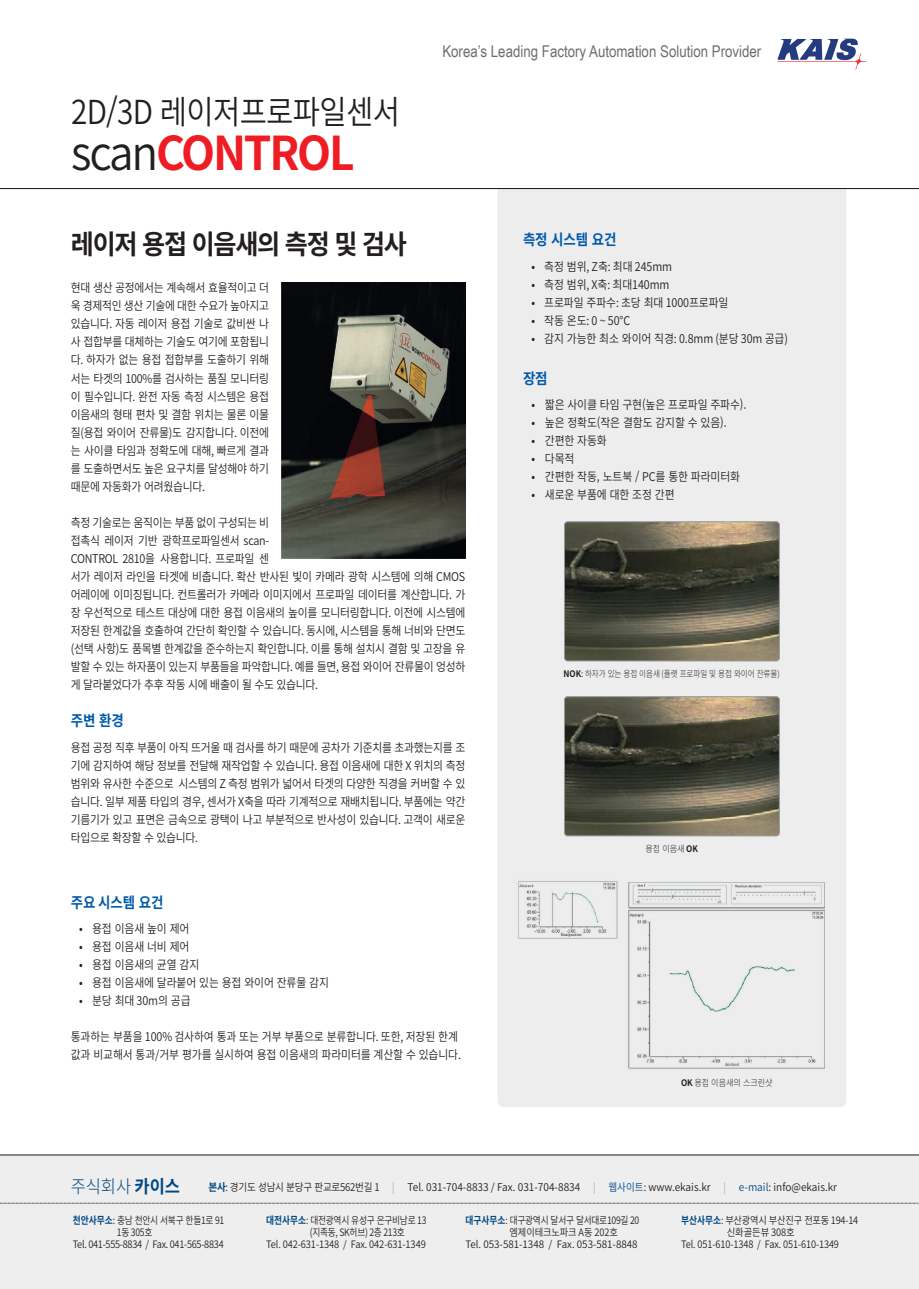
<style>
.page{position:relative;width:919px;height:1289px;background:#fff}
.page>*{position:absolute;margin:0;border:0;box-sizing:border-box;transform-origin:0 0}
.t1{font:700 46.5px "Noto Sans CJ Kkr";letter-spacing:-.05em;color:#ee1d23;scale:.95 1}
.t2{font:600 33px "Noto Sans CJ Kkr";letter-spacing:-.025em;color:#231f20;scale:.9 1}
.t3{font:700 27px "Noto Sans CJ Kkr";letter-spacing:-.05em;color:#231f20;scale:.93 1}
.t4{font:300 18px "Noto Sans CJ Kkr";color:#014984;scale:.92 1}
.t5{font:16.2px "Arial Narrow";color:#6c6d70}
.t6{font:700 15px "Noto Sans CJ Kkr";letter-spacing:-.01em;color:#015aaa;scale:.9 1}
.t7{font:600 12px/18px "Noto Sans CJ Kkr";letter-spacing:-.025em;color:#231f20;text-align:justify;scale:.9 1}
.t8{font:600 10.65px "Noto Sans CJ Kkr";color:#231f20;scale:.9 1}
.t9{font:600 10.2px "Noto Sans CJ Kkr";letter-spacing:-.025em;color:#231f20;scale:.85 1}
.t10{font:600 10.2px "Noto Sans CJ Kkr";letter-spacing:-.025em;color:#231f20;scale:.9 1}
.t11{font:600 10.2px "Noto Sans CJ Kkr";letter-spacing:-.025em;color:#231f20;scale:.91 1}
.t12{font:600 10.2px "Noto Sans CJ Kkr";color:#231f20;scale:.96 1}
.t13{font:300 9px "Noto Sans CJ Kkr";letter-spacing:-.01em;color:#231f20;scale:.84 1}
.t14{font:300 9px "Noto Sans CJ Kkr";letter-spacing:-.01em;color:#231f20;scale:.9 1}
.s1{font-weight:600;color:#231f20}
.s2{font-weight:400}
.s3{font-weight:700}
.s4{font-weight:600}
.s5{font-weight:700;color:#014984}
.s6{font-weight:300;color:#939598}
.s7{color:#014984}
</style>
<div class="page">
<div style="left:497px;top:189px;width:349px;height:918px;background:#ededee"></div>
<svg style="left:777px;top:39px;width:89px;height:31px"></svg>
<div style="left:0;top:1154px;width:918px;height:134px;background:#eeeeef"></div>
<svg style="left:0;top:1202px;width:919px;height:1px"></svg>
<hr style="left:0;top:1154px;width:918px;height:1px;background:#231f20">
<hr style="left:0;top:188px;width:918px;height:1px;background:#231f20">
<img style="left:282px;top:283px;width:183px;height:275px">
<img style="left:564px;top:523px;width:215px;height:138px">
<div style="left:564px;top:521px;width:215px;height:140px;border:1px solid #939598;border-radius:3px"></div>
<img style="left:564px;top:696px;width:215px;height:138px">
<div style="left:564px;top:696px;width:215px;height:140px;border:1px solid #939598;border-radius:3px"></div>
<img style="left:515px;top:875px;width:315px;height:198px">
<p class="t2" style="left:71px;top:93px;width:367px">2D/3D 레이저프로파일센서</p>
<p class="t1" style="left:71px;top:127px;width:300px"><span class="s1">scan</span>CONTROL</p>
<h3 class="t5" style="left:442px;top:39px;width:320px">Korea’s Leading Factory Automation Solution Provider</h3>
<p class="t3" style="left:71px;top:228px;width:363px">레이저 용접 이음새의 측정 및 검사</p>
<p class="t7" style="left:71px;top:279px;width:222px">현대 생산 공정에서는 계속해서 효율적이고 더 욱 경제적인 생산 기술에 대한 수요가 높아지고 있습니다. 자동 레이저 용접 기술로 값비싼 나 사 접합부를 대체하는 기술도 여기에 포함됩니 다. 하자가 없는 용접 접합부를 도출하기 위해 서는 타겟의 100%를 검사하는 품질 모니터링 이 필수입니다. 완전 자동 측정 시스템은 용접 이음새의 형태 편차 및 결함 위치는 물론 이물 질(용접 와이어 잔류물)도 감지합니다. 이전에 는 사이클 타임과 정확도에 대해, 빠르게 결과 를 도출하면서도 높은 요구치를 달성해야 하기 때문에 자동화가 어려웠습니다.</p>
<p class="t7" style="left:71px;top:513px;width:440px;text-align:left">측정 기술로는 움직이는 부품 없이 구성되는 비<br>접촉식 레이저 기반 광학프로파일센서 scan-<br>CONTROL 2810을 사용합니다. 프로파일 센<br>서가 레이저 라인을 타겟에 비춥니다. 확산 반사된 빛이 카메라 광학 시스템에 의해 CMOS 어레이에 이미징됩니다. 컨트롤러가 카메라 이미지에서 프로파일 데이터를 계산합니다. 가 장 우선적으로 테스트 대상에 대한 용접 이음새의 높이를 모니터링합니다. 이전에 시스템에 저장된 한계값을 호출하여 간단히 확인할 수 있습니다. 동시에, 시스템을 통해 너비와 단면도 (선택 사항)도 품목별 한계값을 준수하는지 확인합니다. 이를 통해 설치시 결함 및 고장을 유 발할 수 있는 하자품이 있는지 부품들을 파악합니다. 예를 들면, 용접 와이어 잔류물이 엉성하 게 달라붙었다가 추후 작동 시에 배출이 될 수도 있습니다.</p>
<p class="t6" style="left:71px;top:712px;width:60px">주변 환경</p>
<p class="t7" style="left:71px;top:738px;width:440px">용접 공정 직후 부품이 아직 뜨거울 때 검사를 하기 때문에 공차가 기준치를 초과했는지를 조 기에 감지하여 해당 정보를 전달해 재작업할 수 있습니다. 용접 이음새에 대한 X 위치의 측정 범위와 유사한 수준으로 시스템의 Z 측정 범위가 넓어서 타겟의 다양한 직경을 커버할 수 있 습니다. 일부 제품 타입의 경우, 센서가 X축을 따라 기계적으로 재배치됩니다. 부품에는 약간 기름기가 있고 표면은 금속으로 광택이 나고 부분적으로 반사성이 있습니다. 고객이 새로운 타입으로 확장할 수 있습니다.</p>
<p class="t6" style="left:71px;top:893px;width:105px">주요 시스템 요건</p>
<p class="t7" style="left:79px;top:919px;width:124px"><span class="s2">•</span> 용접 이음새 높이 제어</p>
<p class="t7" style="left:79px;top:937px;width:124px"><span class="s2">•</span> 용접 이음새 너비 제어</p>
<p class="t7" style="left:79px;top:955px;width:135px"><span class="s2">•</span> 용접 이음새의 균열 감지</p>
<p class="t7" style="left:79px;top:973px;width:279px"><span class="s2">•</span> 용접 이음새에 달라붙어 있는 용접 와이어 잔류물 감지</p>
<p class="t7" style="left:79px;top:991px;width:125px"><span class="s2">•</span> 분당 최대 30m의 공급</p>
<p class="t7" style="left:71px;top:1027px;width:435px">통과하는 부품을 100% 검사하여 통과 또는 거부 부품으로 분류합니다. 또한, 저장된 한계 값과 비교해서 통과/거부 평가를 실시하여 용접 이음새의 파라미터를 계산할 수 있습니다.</p>
<p class="t6" style="left:523px;top:231px;width:105px">측정 시스템 요건</p>
<p class="t7" style="left:531px;top:258px;width:158px"><span class="s2">•</span> 측정 범위, Z축: 최대 245mm</p>
<p class="t7" style="left:531px;top:276px;width:155px"><span class="s2">•</span> 측정 범위, X축: 최대140mm</p>
<p class="t7" style="left:531px;top:294px;width:220px"><span class="s2">•</span> 프로파일 주파수: 초당 최대 1000프로파일</p>
<p class="t7" style="left:531px;top:312px;width:111px"><span class="s2">•</span> 작동 온도: 0 ~ 50°C</p>
<p class="t7" style="left:531px;top:330px;width:286px"><span class="s2">•</span> 감지 가능한 최소 와이어 직경: 0.8mm (분당 30m 공급)</p>
<p class="t6" style="left:523px;top:369px;width:29px">장점</p>
<p class="t7" style="left:531px;top:396px;width:240px"><span class="s2">•</span> 짧은 사이클 타임 구현(높은 프로파일 주파수).</p>
<p class="t7" style="left:531px;top:414px;width:218px"><span class="s2">•</span> 높은 정확도(작은 결함도 감지할 수 있음).</p>
<p class="t7" style="left:531px;top:432px;width:85px"><span class="s2">•</span> 간편한 자동화</p>
<p class="t7" style="left:531px;top:450px;width:49px"><span class="s2">•</span> 다목적</p>
<p class="t7" style="left:531px;top:468px;width:233px"><span class="s2">•</span> 간편한 작동, 노트북 / PC를 통한 파라미터화</p>
<p class="t7" style="left:531px;top:486px;width:160px"><span class="s2">•</span> 새로운 부품에 대한 조정 간편</p>
<p class="t13" style="left:563px;top:669px;width:259px"><span class="s3">NOK</span><span class="s4">:</span> 하자가 있는 용접 이음새 (플랫 프로파일 및 용접 와이어 잔류물)</p>
<p class="t14" style="left:645px;top:843px;width:60px">용접 이음새 <span class="s3">OK</span></p>
<p class="t14" style="left:681px;top:1077px;width:103px"><span class="s3">OK</span> 용접 이음새의 스크린샷</p>
<h3 class="t4" style="left:71px;top:1176px;width:120px">주식회사 <span class="s3">카이스</span></h3>
<p class="t8" style="left:208px;top:1181px;width:700px"><span class="s5">본사</span>: 경기도 성남시 분당구 판교로562번길 1 <span class="s6">|</span> Tel. 031-704-8833 / Fax. 031-704-8834 <span class="s6">|</span> <span class="s7">웹사이트</span>: www.ekais.kr <span class="s6">|</span> <span class="s7">e-mail</span>: info@ekais.kr</p>
<p class="t9" style="left:73px;top:1214px;width:180px"><span class="s5">천안사무소</span>: 충남 천안시 서북구 한들1로 91</p>
<p class="t9" style="left:117px;top:1226px;width:43px">1동 305호</p>
<p class="t10" style="left:73px;top:1238px;width:169px">Tel. 041-555-8834 / Fax. 041-565-8834</p>
<p class="t9" style="left:266px;top:1214px;width:190px"><span class="s5">대전사무소</span>: 대전광역시 유성구 은구비남로 13</p>
<p class="t9" style="left:310px;top:1226px;width:113px">(지족동, SK허브) 2층 213호</p>
<p class="t11" style="left:266px;top:1238px;width:177px">Tel. 042-631-1348 / Fax. 042-631-1349</p>
<p class="t9" style="left:465px;top:1214px;width:206px"><span class="s5">대구사무소</span>: 대구광역시 달서구 달서대로109길 20</p>
<p class="t10" style="left:509px;top:1226px;width:122px">엠제이테크노파크 A동 202호</p>
<p class="t12" style="left:465px;top:1238px;width:181px">Tel. 053-581-1348 / Fax. 053-581-8848</p>
<p class="t9" style="left:681px;top:1214px;width:210px"><span class="s5">부산사무소</span>: 부산광역시 부산진구 전포동 194-14</p>
<p class="t11" style="left:726px;top:1226px;width:76px">신화골든뷰 308호</p>
<p class="t10" style="left:681px;top:1238px;width:177px">Tel. 051-610-1348 / Fax. 051-610-1349</p>
</div>
